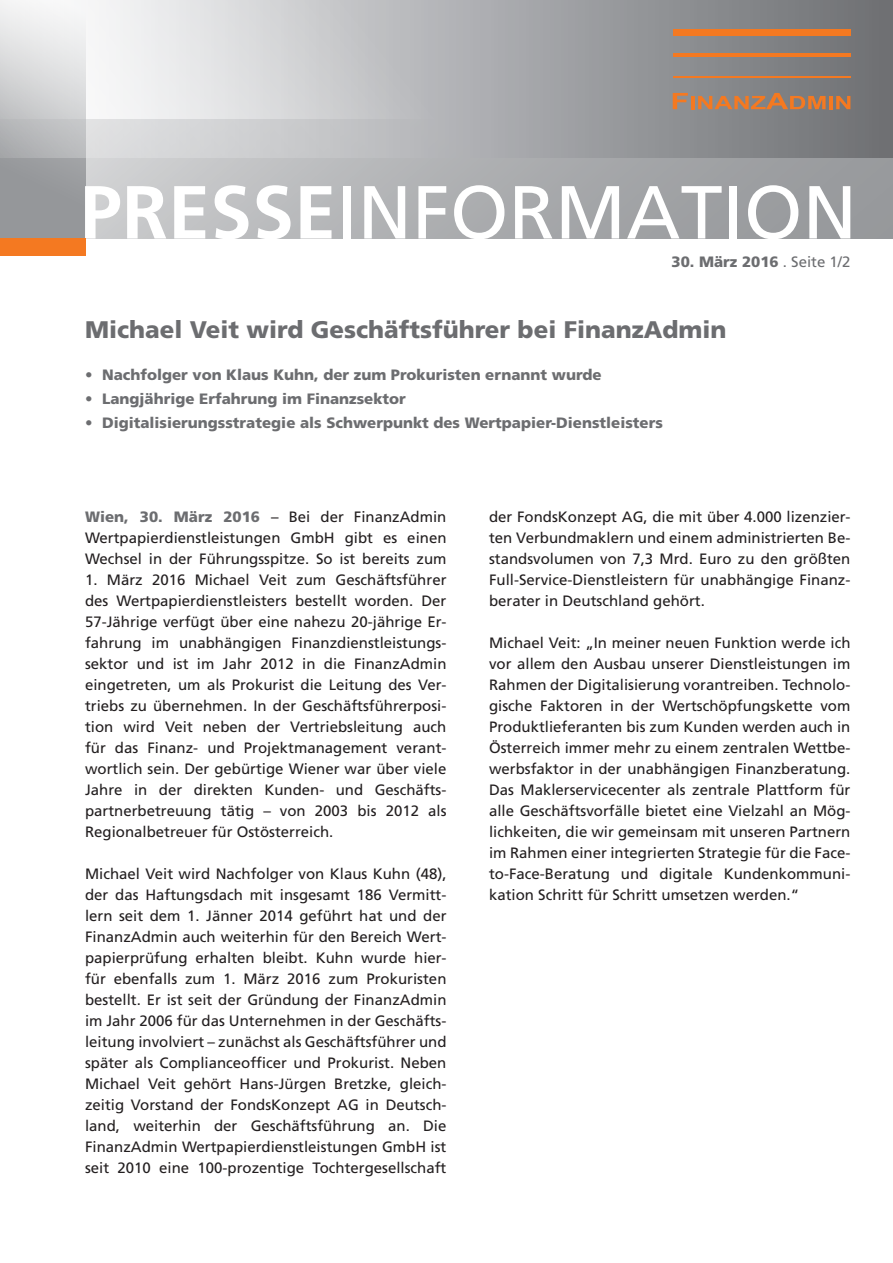
<style>
.page{position:relative;width:893px;height:1263px;background:#fff}
.page>*{position:absolute;margin:0;border:0;box-sizing:border-box;transform-origin:0 0}
.t1{font:75px "Frutiger";letter-spacing:.005em;color:#fff}
.t2{font:900 24px "Frutiger";color:#6c6d70}
.t3{font:15px/21px "Frutiger";color:#231f20;text-align:justify}
.t4{font:900 15px "Frutiger";color:#6c6d70}
.s1{font-weight:700}
.s2{font-weight:400}
.s3{font-weight:900;color:#6c6d70}
</style>
<div class="page">
<div style="left:0;top:119px;width:893px;height:119px;background:linear-gradient(to right,#d2d2d4,#909295)"></div>
<div style="left:0;top:0;width:85px;height:238px;background:#95979a"></div>
<svg style="left:0;top:0;width:893px;height:157px;background:#b4b5b7"></svg>
<svg style="left:673px;top:93px;width:15px;height:16px"></svg>
<hr style="left:691px;top:96px;width:4px;height:13px;background:#f47921">
<svg style="left:698px;top:93px;width:127px;height:16px;background:#b37e5a"></svg>
<hr style="left:829px;top:96px;width:4px;height:13px;background:#f47921">
<svg style="left:836px;top:96px;width:14px;height:13px"></svg>
<div style="left:673px;top:29px;width:177px;height:6px;background:#f47921"></div>
<hr style="left:673px;top:53px;width:177px;height:4px;background:#f47921">
<hr style="left:673px;top:76px;width:177px;height:1px;background:#f47921">
<div style="left:0;top:238px;width:85px;height:17px;background:#f47921"></div>
<h1 class="t1" style="left:80px;top:168px;width:778px"><span class="s1">PRESSE</span>INFORMATION</h1>
<p class="t4" style="left:672px;top:252px;width:180px">30. März 2016 <span class="s2">. Seite 1/2</span></p>
<p class="t2" style="left:85px;top:315px;width:643px">Michael Veit wird Geschäftsführer bei FinanzAdmin</p>
<p class="t4" style="left:85px;top:365px;width:518px">• Nachfolger von Klaus Kuhn, der zum Prokuristen ernannt wurde</p>
<p class="t4" style="left:85px;top:389px;width:322px">• Langjährige Erfahrung im Finanzsektor</p>
<p class="t4" style="left:85px;top:413px;width:579px">• Digitalisierungsstrategie als Schwerpunkt des Wertpapier-Dienstleisters</p>
<p class="t3" style="left:85px;top:506px;width:363px"><span class="s3">Wien, 30. März 2016</span> – Bei der FinanzAdmin Wertpapierdienstleistungen GmbH gibt es einen Wechsel in der Führungsspitze. So ist bereits zum</p>
<p class="t3" style="left:85px;top:569px;width:363px">1. März 2016 Michael Veit zum Geschäftsführer des Wertpapierdienstleisters bestellt worden. Der 57-Jährige verfügt über eine nahezu 20-jährige Er&shy;fahrung im unabhängigen Finanzdienstleistungs&shy;sektor und ist im Jahr 2012 in die FinanzAdmin eingetreten, um als Prokurist die Leitung des Ver&shy;triebs zu übernehmen. In der Geschäftsführerposi&shy;tion wird Veit neben der Vertriebsleitung auch für das Finanz- und Projektmanagement verant&shy;wortlich sein. Der gebürtige Wiener war über viele Jahre in der direkten Kunden- und Geschäfts&shy;partnerbetreuung tätig – von 2003 bis 2012 als Regionalbetreuer für Ostösterreich.</p>
<p class="t3" style="left:85px;top:863px;width:363px">Michael Veit wird Nachfolger von Klaus Kuhn (48), der das Haftungsdach mit insgesamt 186 Vermitt&shy;lern seit dem 1. Jänner 2014 geführt hat und der FinanzAdmin auch weiterhin für den Bereich Wert&shy;papierprüfung erhalten bleibt. Kuhn wurde hier&shy;für ebenfalls zum 1. März 2016 zum Prokuristen bestellt. Er ist seit der Gründung der FinanzAdmin im Jahr 2006 für das Unternehmen in der Geschäfts&shy;leitung involviert – zunächst als Geschäftsführer und später als Complianceofficer und Prokurist. Neben Michael Veit gehört Hans-Jürgen Bretzke, gleich&shy;zeitig Vorstand der FondsKonzept AG in Deutsch&shy;land, weiterhin der Geschäftsführung an. Die FinanzAdmin Wertpapierdienstleistungen GmbH ist seit 2010 eine 100-prozentige Tochtergesellschaft</p>
<p class="t3" style="left:489px;top:506px;width:363px">der FondsKonzept AG, die mit über 4.000 lizenzier&shy;ten Verbundmaklern und einem administrierten Be&shy;standsvolumen von 7,3 Mrd. Euro zu den größten Full-Service-Dienstleistern für unabhängige Finanz&shy;berater in Deutschland gehört.</p>
<p class="t3" style="left:489px;top:632px;width:363px">Michael Veit: „In meiner neuen Funktion werde ich vor allem den Ausbau unserer Dienstleistungen im Rahmen der Digitalisierung vorantreiben. Technolo&shy;gische Faktoren in der Wertschöpfungskette vom Produktlieferanten bis zum Kunden werden auch in Österreich immer mehr zu einem zentralen Wettbe&shy;werbsfaktor in der unabhängigen Finanzberatung.<br>Das Maklerservicecenter als zentrale Plattform für alle Geschäftsvorfälle bietet eine Vielzahl an Mög&shy;lichkeiten, die wir gemeinsam mit unseren Partnern im Rahmen einer integrierten Strategie für die Face&shy;to-Face-Beratung und digitale Kundenkommuni&shy;kation Schritt für Schritt umsetzen werden.“</p>
</div>
